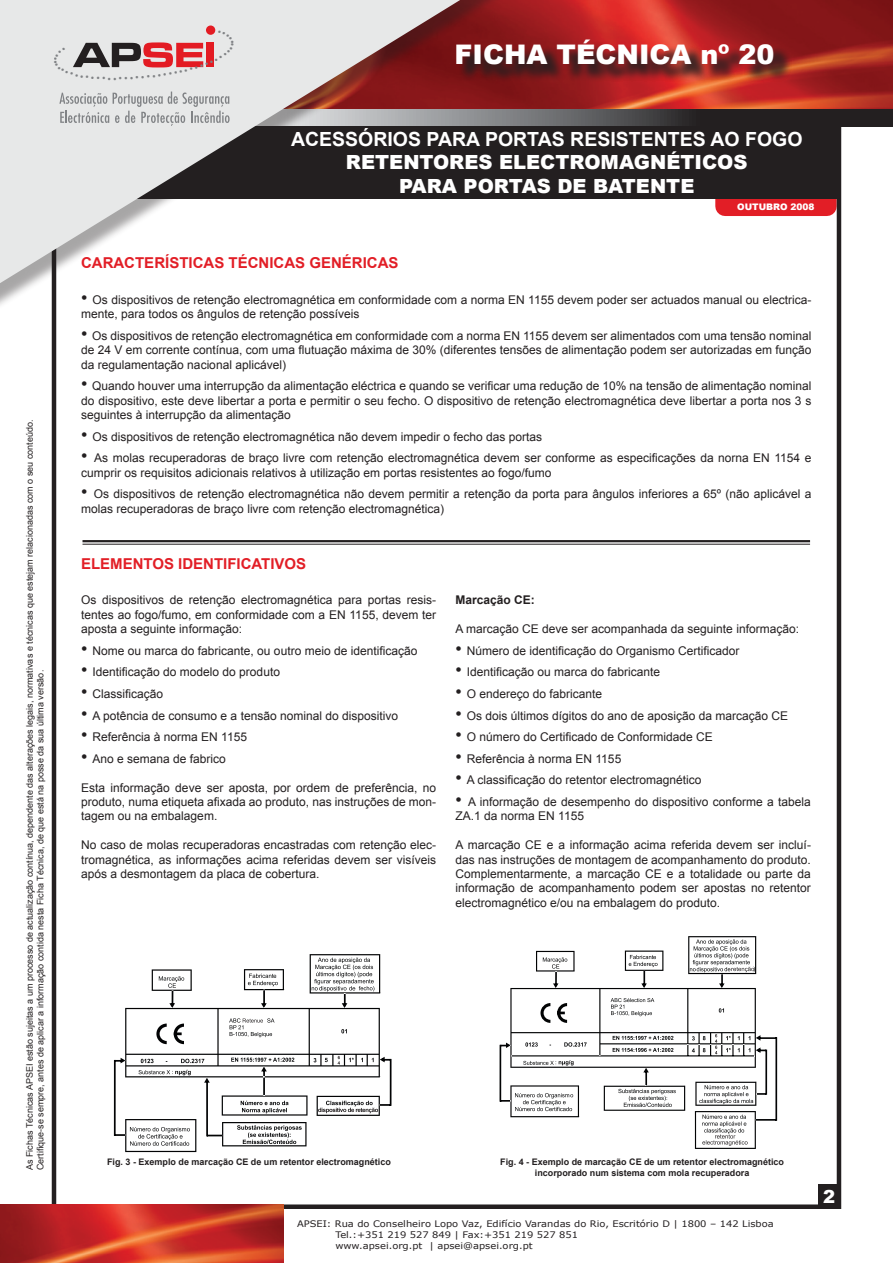
<style>
.page{position:relative;width:893px;height:1263px;background:#fff}
.page>*{position:absolute;margin:0;border:0;box-sizing:border-box;transform-origin:0 0}
.t1{font:900 27px "Arial";color:#fff}
.t2{font:19.65px "Myriad Pro";color:#808285}
.t3{font:900 19.5px/23.4px "Arial";color:#fff;text-align:center}
.t4{font:700 19.5px "Arial";color:#fff}
.t5{font:900 18px "Arial";color:#fff}
.t6{font:700 15px "Arial";color:#e21e26}
.t7{font:12px/14.4px "Arial";color:#231f20;text-align:justify}
.t8{font:700 12px "Arial";color:#231f20}
.t9{font:9px/10.8px "Arial";color:#231f20}
.t10{font:9px/10.8px "Verdana";color:#231f20;scale:1.1 1}
.t11{font:700 9px/10.8px "Arial";color:#231f20;text-align:center}
.t12{font:900 9px "Arial";color:#fff}
.s1{font-size:18px}
</style>
<div class="page">
<div style="left:715px;top:174px;width:122px;height:42px;background:#e21e26"></div>
<img style="left:508px;top:0;width:385px;height:109px">
<svg style="left:508px;top:109px;width:385px;height:18px;background:#3c3a3c"></svg>
<hr style="left:52px;top:139px;width:4px;height:1090px;background:#231f20">
<div style="left:25px;top:1204px;width:814px;height:5px;background:#231f20"></div>
<hr style="left:837px;top:118px;width:4px;height:1091px;background:#231f20">
<div style="left:27px;top:126px;width:812px;height:72px;background:#231f20"></div>
<img style="left:0;top:1204px;width:283px;height:59px">
<div style="left:0;top:0;width:508px;height:316px;background:#231f20;opacity:.4"></div>
<svg style="left:0;top:0;width:460px;height:283px"></svg>
<svg style="left:59px;top:92px;width:171px;height:34px;background:#d0d1d2"></svg>
<div style="left:206px;top:26px;width:9px;height:9px;background:#e31b23;border-radius:50%"></div>
<div style="left:459px;top:41px;width:333px;height:41px;background:#231f20;opacity:.75"></div>
<hr style="left:82px;top:540px;width:728px;height:2px;background:#231f20">
<hr style="left:82px;top:544px;width:728px;height:1px;background:#231f20">
<div style="left:819px;top:1184px;width:22px;height:25px;background:#231f20"></div>
<svg style="left:114px;top:954px;width:277px;height:198px"></svg>
<svg style="left:338px;top:1056px;width:2px;height:8px"></svg>
<svg style="left:243px;top:1018px;width:20px;height:4px"></svg>
<svg style="left:318px;top:1108px;width:60px;height:5px"></svg>
<svg style="left:359px;top:986px;width:15px;height:5px"></svg>
<svg style="left:500px;top:936px;width:277px;height:213px"></svg>
<svg style="left:702px;top:1134px;width:46px;height:12px"></svg>
<svg style="left:690px;top:966px;width:65px;height:6px"></svg>
<svg style="left:630px;top:1036px;width:3px;height:4px"></svg>
<svg style="left:749px;top:1036px;width:1px;height:16px"></svg>
<svg style="left:715px;top:1034px;width:2px;height:20px"></svg>
<svg style="left:54px;top:30px;width:180px;height:50px;background:#d1b5b6"></svg>
<p class="t9" style="left:24px;top:1170px;width:752px;rotate:-90deg">As Fichas Técnicas APSEI estão sujeitas a um processo de actualização contínua, dependente das alterações legais, normativas e técnicas que estejam relacionadas com o seu conteúdo.<br>Certifique-se sempre, antes de aplicar a informação contida nesta Ficha Técnica, de que está na posse da sua última versão.</p>
<h2 class="t2" style="left:117px;top:96px;width:6px;rotate:-180deg">.</h2>
<h1 class="t1" style="left:454px;top:34px;width:321px">FICHA TÉCNICA nº 20</h1>
<h3 class="t4" style="left:291px;top:126px;width:513px">ACESSÓRIOS PARA PORTAS RESISTENTES AO FOGO</h3>
<h3 class="t3" style="left:346px;top:150px;width:403px">RETENTORES ELECTROMAGNÉTICOS<br>PARA PORTAS DE BATENTE</h3>
<p class="t12" style="left:737px;top:200px;width:79px">OUTUBRO 2008</p>
<p class="t6" style="left:81px;top:253px;width:319px">CARACTERÍSTICAS TÉCNICAS GENÉRICAS</p>
<p class="t7" style="left:81px;top:293px;width:732px"><span class="s1">•</span> Os dispositivos de retenção electromagnética em conformidade com a norma EN 1155 devem poder ser actuados manual ou electrica&shy;mente, para todos os ângulos de retenção possíveis</p>
<p class="t7" style="left:81px;top:329px;width:732px"><span class="s1">•</span> Os dispositivos de retenção electromagnética em conformidade com a norma EN 1155 devem ser alimentados com uma tensão nominal de 24 V em corrente contínua, com uma flutuação máxima de 30% (diferentes tensões de alimentação podem ser autorizadas em função da regulamentação nacional aplicável)</p>
<p class="t7" style="left:81px;top:379px;width:732px"><span class="s1">•</span> Quando houver uma interrupção da alimentação eléctrica e quando se verificar uma redução de 10% na tensão de alimentação nominal do dispositivo, este deve libertar a porta e permitir o seu fecho. O dispositivo de retenção electromagnética deve libertar a porta nos 3 s seguintes à interrupção da alimentação</p>
<p class="t7" style="left:81px;top:429px;width:462px"><span class="s1">•</span> Os dispositivos de retenção electromagnética não devem impedir o fecho das portas</p>
<p class="t7" style="left:81px;top:451px;width:732px"><span class="s1">•</span> As molas recuperadoras de braço livre com retenção electromagnética devem ser conforme as especificações da norna EN 1154 e cumprir os requisitos adicionais relativos à utilização em portas resistentes ao fogo/fumo</p>
<p class="t7" style="left:81px;top:487px;width:732px"><span class="s1">•</span> Os dispositivos de retenção electromagnética não devem permitir a retenção da porta para ângulos inferiores a 65º (não aplicável a molas recuperadoras de braço livre com retenção electromagnética)</p>
<p class="t6" style="left:81px;top:554px;width:227px">ELEMENTOS IDENTIFICATIVOS</p>
<p class="t7" style="left:81px;top:593px;width:356px">Os dispositivos de retenção electromagnética para portas resis&shy;tentes ao fogo/fumo, em conformidade com a EN 1155, devem ter aposta a seguinte informação:</p>
<p class="t7" style="left:81px;top:643px;width:338px"><span class="s1">•</span> Nome ou marca do fabricante, ou outro meio de identificação</p>
<p class="t7" style="left:81px;top:665px;width:200px"><span class="s1">•</span> Identificação do modelo do produto</p>
<p class="t7" style="left:81px;top:687px;width:83px"><span class="s1">•</span> Classificação</p>
<p class="t7" style="left:81px;top:708px;width:318px"><span class="s1">•</span> A potência de consumo e a tensão nominal do dispositivo</p>
<p class="t7" style="left:81px;top:730px;width:167px"><span class="s1">•</span> Referência à norma EN 1155</p>
<p class="t7" style="left:81px;top:751px;width:146px"><span class="s1">•</span> Ano e semana de fabrico</p>
<p class="t7" style="left:81px;top:780px;width:356px">Esta informação deve ser aposta, por ordem de preferência, no produto, numa etiqueta afixada ao produto, nas instruções de mon&shy;tagem ou na embalagem.</p>
<p class="t7" style="left:81px;top:838px;width:356px">No caso de molas recuperadoras encastradas com retenção elec&shy;tromagnética, as informações acima referidas devem ser visíveis após a desmontagem da placa de cobertura.</p>
<p class="t8" style="left:455px;top:592px;width:81px">Marcação CE:</p>
<p class="t7" style="left:455px;top:622px;width:345px">A marcação CE deve ser acompanhada da seguinte informação:</p>
<p class="t7" style="left:455px;top:643px;width:286px"><span class="s1">•</span> Número de identificação do Organismo Certificador</p>
<p class="t7" style="left:455px;top:665px;width:206px"><span class="s1">•</span> Identificação ou marca do fabricante</p>
<p class="t7" style="left:455px;top:687px;width:148px"><span class="s1">•</span> O endereço do fabricante</p>
<p class="t7" style="left:455px;top:708px;width:334px"><span class="s1">•</span> Os dois últimos dígitos do ano de aposição da marcação CE</p>
<p class="t7" style="left:455px;top:730px;width:259px"><span class="s1">•</span> O número do Certificado de Conformidade CE</p>
<p class="t7" style="left:455px;top:751px;width:167px"><span class="s1">•</span> Referência à norma EN 1155</p>
<p class="t7" style="left:455px;top:773px;width:248px"><span class="s1">•</span> A classificação do retentor electromagnético</p>
<p class="t7" style="left:455px;top:795px;width:357px"><span class="s1">•</span> A informação de desempenho do dispositivo conforme a tabela<br>ZA.1 da norma EN 1155</p>
<p class="t7" style="left:455px;top:838px;width:357px">A marcação CE e a informação acima referida devem ser incluí&shy;das nas instruções de montagem de acompanhamento do produto.<br>Complementarmente, a marcação CE e a totalidade ou parte da informação de acompanhamento podem ser apostas no retentor electromagnético e/ou na embalagem do produto.</p>
<p class="t11" style="left:107px;top:1156px;width:285px">Fig. 3 - Exemplo de marcação CE de um retentor electromagnético</p>
<p class="t11" style="left:500px;top:1156px;width:285px">Fig. 4 - Exemplo de marcação CE de um retentor electromagnético incorporado num sistema com mola recuperadora</p>
<p class="t10" style="left:335px;top:1218px;width:400px;text-indent:-38px">APSEI: Rua do Conselheiro Lopo Vaz, Edifício Varandas do Rio, Escritório D | 1800 – 142 Lisboa<br>Tel.:+351 219 527 849 | Fax:+351 219 527 851<br>www.apsei.org.pt | apsei@apsei.org.pt</p>
<h3 class="t5" style="left:823px;top:1184px;width:14px">2</h3>
</div>
